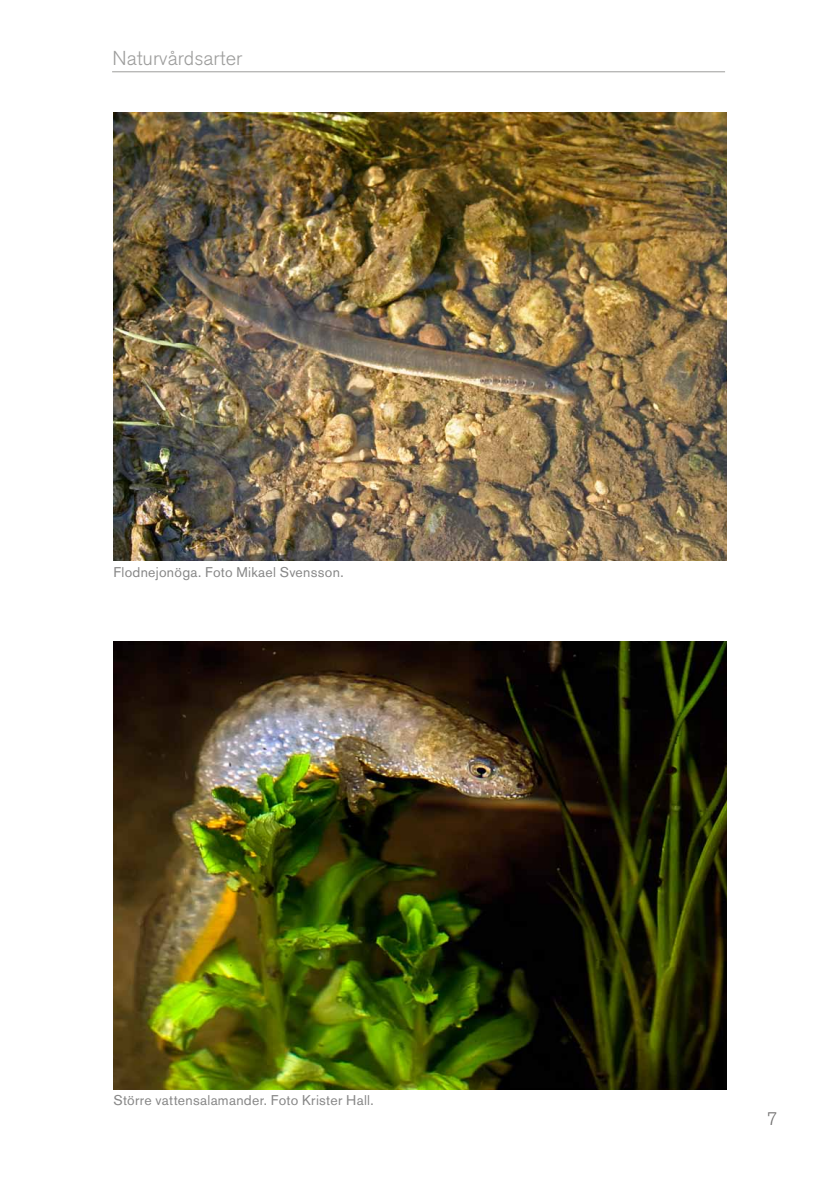
<style>
.page{position:relative;width:840px;height:1191px;background:#fff}
.page>*{position:absolute;margin:0;border:0;box-sizing:border-box;transform-origin:0 0}
.t1{font:300 20px "Akzidenz Grotesk Std";color:#9d9d9c}
.t2{font:300 18px "Akzidenz Grotesk Std";color:#706f6f}
.t3{font:14px "Akzidenz Grotesk Std";letter-spacing:.02em;color:#878787}
</style>
<div class="page">
<hr style="left:112px;top:71px;width:612px;height:1px;background:#9d9d9c">
<img style="left:113px;top:641px;width:613px;height:448px">
<img style="left:114px;top:113px;width:612px;height:448px">
<h1 class="t1" style="left:112px;top:47px;width:131px">Naturvårdsarter</h1>
<p class="t3" style="left:113px;top:564px;width:231px">Flodnejonöga. Foto Mikael Svensson.</p>
<p class="t3" style="left:113px;top:1092px;width:261px">Större vattensalamander. Foto Krister Hall.</p>
<p class="t2" style="left:766px;top:1108px;width:12px">7</p>
</div>
